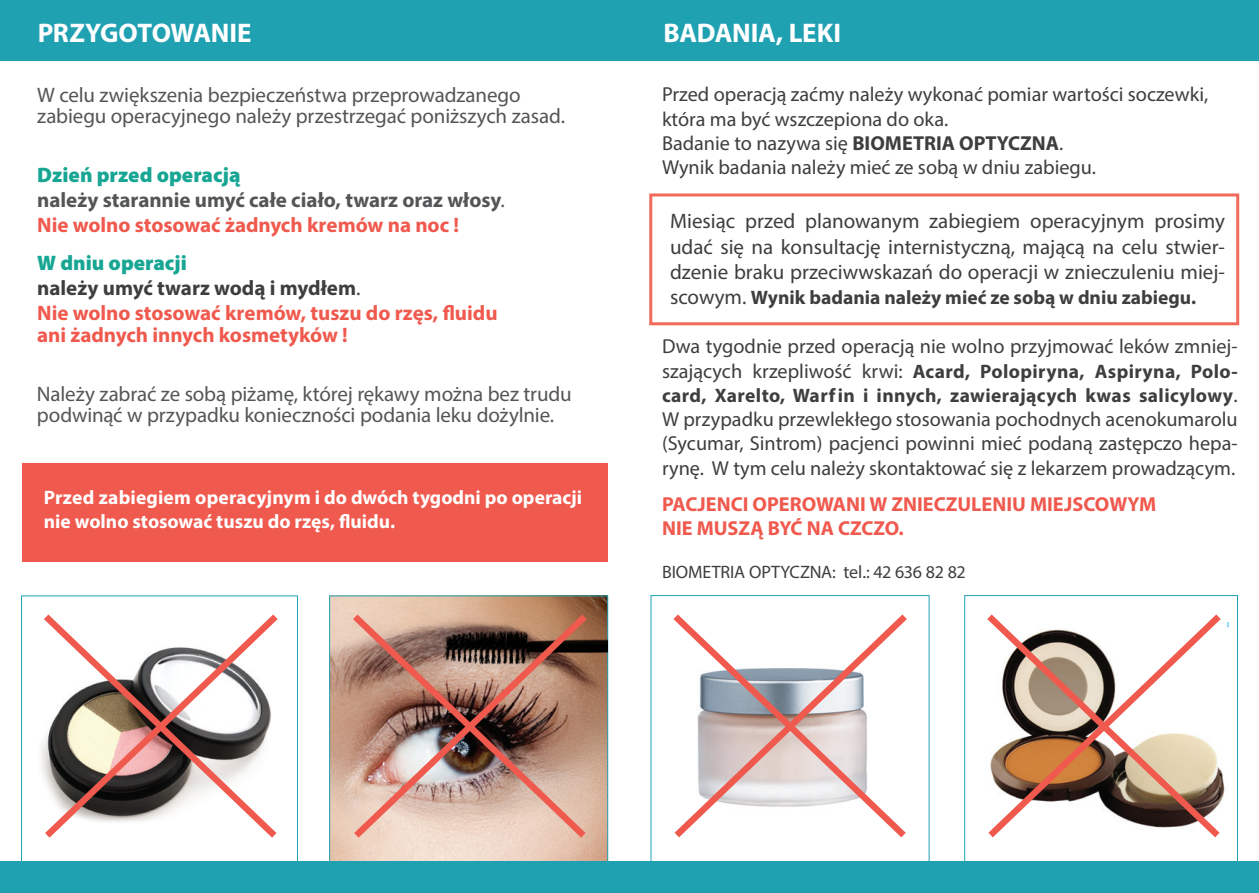
<style>
.page{position:relative;width:1259px;height:893px;background:#fff}
.page>*{position:absolute;margin:0;border:0;box-sizing:border-box;transform-origin:0 0}
.t1{font:700 27px "Myriad Pro";letter-spacing:-.01em;color:#fff}
.t2{font:21px "Myriad Pro";letter-spacing:-.005em;color:#545557}
.t3{font:21px/25.2px "Myriad Pro";color:#3e3e3f;text-align:justify}
.t4{font:700 21px "Myriad Pro";letter-spacing:-.005em;color:#f0594d}
.t5{font:700 21px "Myriad Pro";color:#545557}
.t6{font:900 21px "Myriad Pro";color:#17a693}
.t7{font:700 21px "Myriad Pro";color:#3e3e3f}
.t8{font:20.25px/24.3px "Myriad Pro";color:#3e3e3f;text-align:justify}
.t9{font:700 20.25px "Myriad Pro";color:#f0594d}
.t10{font:700 19.5px/24.3px "Myriad Pro";letter-spacing:.02em;color:#3e3e3f}
.t11{font:700 19.5px "Myriad Pro";color:#fff}
.t12{font:700 19.5px "Myriad Pro";color:#3e3e3f}
.t13{font:18px "Myriad Pro";letter-spacing:-.005em;color:#3e3e3f}
.s1{font-weight:400}
.s2{font-weight:700}
.s3{font-weight:400;font-size:21px}
.s4{font-weight:400;font-size:20.25px}
</style>
<div class="page">
<div style="left:649px;top:193px;width:590px;height:132px;border:3px solid #f26b5a"></div>
<div style="left:964px;top:595px;width:273px;height:267px;border:1px solid #20a1b2"></div>
<img style="left:331px;top:598px;width:275px;height:262px">
<div style="left:329px;top:596px;width:279px;height:266px;border:1px solid #20a1b2"></div>
<img style="left:398px;top:606px;width:210px;height:99px">
<img style="left:347px;top:608px;width:246px;height:236px">
<svg style="left:987px;top:614px;width:240px;height:224px"></svg>
<svg style="left:673px;top:614px;width:234px;height:224px"></svg>
<div style="left:0;top:861px;width:1259px;height:32px;background:#20a1b2"></div>
<div style="left:0;top:0;width:1259px;height:60px;background:#20a1b2"></div>
<div style="left:22px;top:463px;width:586px;height:99px;background:#f0594d"></div>
<div style="left:21px;top:596px;width:277px;height:267px;border:1px solid #20a1b2"></div>
<svg style="left:41px;top:614px;width:237px;height:224px"></svg>
<p class="t1" style="left:38px;top:15px;width:215px">PRZYGOTOWANIE</p>
<p class="t1" style="left:663px;top:15px;width:179px">BADANIA, LEKI</p>
<p class="t2" style="left:37px;top:82px;width:485px">W celu zwiększenia bezpieczeństwa przeprowadzanego</p>
<p class="t2" style="left:37px;top:103px;width:529px">zabiegu operacyjnego należy przestrzegać poniższych zasad.</p>
<p class="t6" style="left:37px;top:161px;width:205px">Dzień przed operacją</p>
<p class="t5" style="left:37px;top:186px;width:469px">należy starannie umyć całe ciało, twarz oraz włosy<span class="s1">.</span></p>
<p class="t4" style="left:37px;top:212px;width:423px">Nie wolno stosować żadnych kremów na noc !</p>
<p class="t6" style="left:37px;top:249px;width:151px">W dniu operacji</p>
<p class="t7" style="left:37px;top:274px;width:325px">należy umyć twarz wodą i mydłem<span class="s1">.</span></p>
<p class="t4" style="left:37px;top:299px;width:462px">Nie wolno stosować kremów, tuszu do rzęs, fluidu</p>
<p class="t4" style="left:37px;top:321px;width:312px">ani żadnych innych kosmetyków !</p>
<p class="t2" style="left:37px;top:381px;width:536px">Należy zabrać ze sobą piżamę, której rękawy można bez trudu</p>
<p class="t2" style="left:37px;top:402px;width:519px">podwinąć w przypadku konieczności podania leku dożylnie.</p>
<p class="t11" style="left:44px;top:484px;width:539px">Przed zabiegiem operacyjnym i do dwóch tygodni po operacji</p>
<p class="t11" style="left:44px;top:508px;width:353px">nie wolno stosować tuszu do rzęs, fluidu.</p>
<p class="t8" style="left:662px;top:82px;width:548px">Przed operacją zaćmy należy wykonać pomiar wartości soczewki,</p>
<p class="t8" style="left:662px;top:106px;width:288px">która ma być wszczepiona do oka.</p>
<p class="t8" style="left:662px;top:131px;width:403px">Badanie to nazywa się <span class="s2">BIOMETRIA OPTYCZNA</span>.</p>
<p class="t8" style="left:662px;top:155px;width:435px">Wynik badania należy mieć ze sobą w dniu zabiegu.</p>
<p class="t3" style="left:670px;top:208px;width:556px">Miesiąc przed planowanym zabiegiem operacyjnym prosimy udać się na konsultację internistyczną, mającą na celu stwier&shy;dzenie braku przeciwwskazań do operacji w znieczuleniu miej-</p>
<p class="t12" style="left:670px;top:285px;width:527px"><span class="s3">scowym.</span> Wynik badania należy mieć ze sobą w dniu zabiegu.</p>
<p class="t8" style="left:662px;top:334px;width:577px">Dwa tygodnie przed operacją nie wolno przyjmować leków zmniej-</p>
<p class="t10" style="left:662px;top:358px;width:577px"><span class="s4">szających krzepliwość krwi:</span> Acard, Polopiryna, Aspiryna, Polo&shy;card, Xarelto, Warfin i innych, zawierających kwas salicylowy<span class="s4">.</span></p>
<p class="t8" style="left:662px;top:407px;width:577px">W przypadku przewlekłego stosowania pochodnych acenokumarolu (Sycumar, Sintrom) pacjenci powinni mieć podaną zastępczo hepa&shy;rynę. W tym celu należy skontaktować się z lekarzem prowadzącym.</p>
<p class="t9" style="left:662px;top:491px;width:496px">PACJENCI OPEROWANI W ZNIECZULENIU MIEJSCOWYM</p>
<p class="t9" style="left:662px;top:515px;width:243px">NIE MUSZĄ BYĆ NA CZCZO.</p>
<p class="t13" style="left:662px;top:561px;width:305px">BIOMETRIA OPTYCZNA: tel.: 42 636 82 82</p>
</div>
